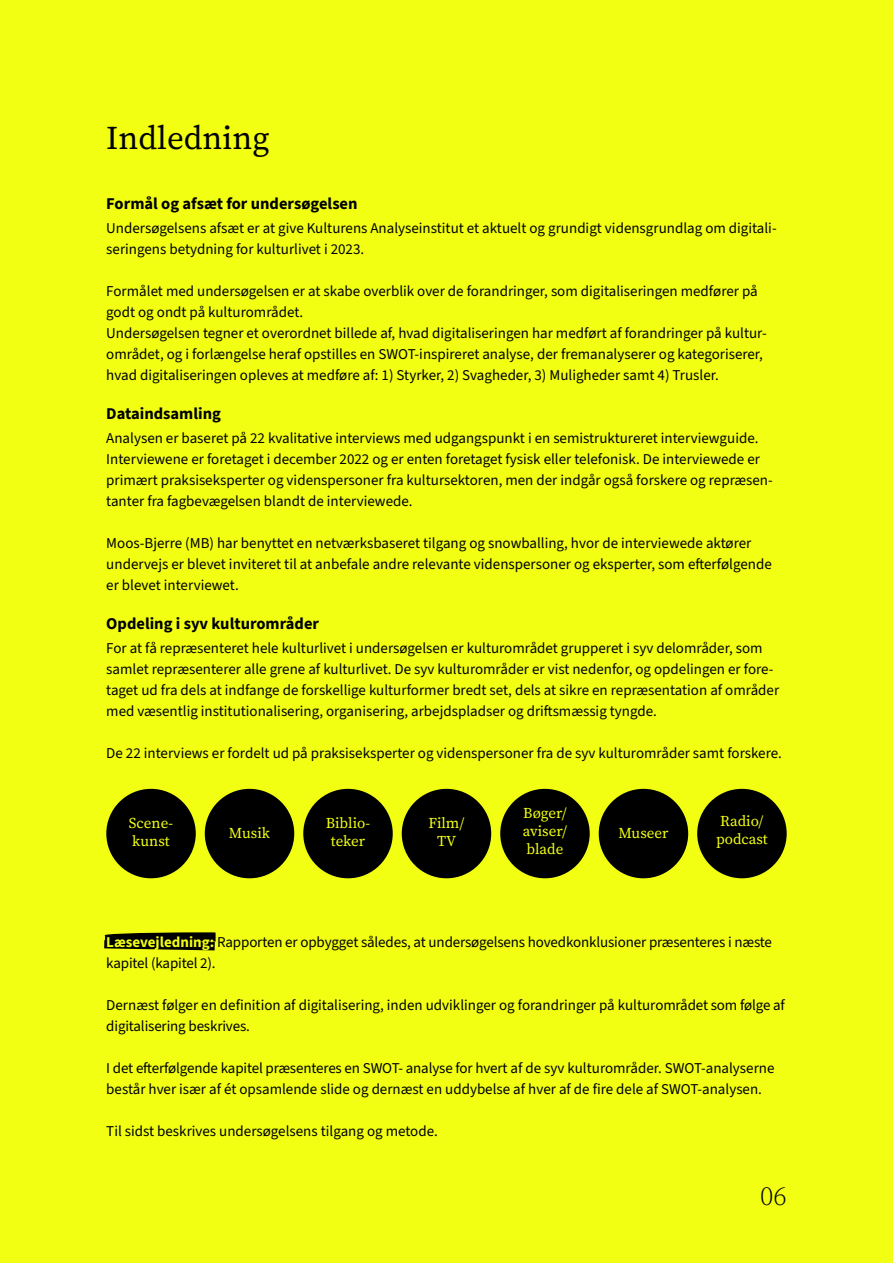
<style>
.page{position:relative;width:893px;height:1263px;background:#f2ff13}
.page>*{position:absolute;margin:0;border:0;box-sizing:border-box;transform-origin:0 0}
.H2_-_kapitel_-_2_enter_efter{font:33px "Source Serif 4 Roman";color:#000}
.t1{font:27px "Source Serif 4 Roman";color:#000}
.H5_-_Underrubrik{font:700 16.5px "Source Sans 3";color:#000}
.P_-_brødtekst{font:15px/21px "Source Sans 3";color:#000}
.t2{font:15px "Source Serif 4 Roman";color:#f2ff13}
.s1{font-weight:700;color:#f2ff13}
</style>
<div class="page">
<svg style="left:104px;top:932px;width:112px;height:18px;background:#181a01"></svg>
<div style="left:106px;top:789px;width:90px;height:89px;background:#000;border-radius:50%"></div>
<div style="left:205px;top:789px;width:89px;height:89px;background:#000;border-radius:50%"></div>
<div style="left:303px;top:789px;width:90px;height:89px;background:#000;border-radius:50%"></div>
<div style="left:402px;top:789px;width:89px;height:89px;background:#000;border-radius:50%"></div>
<div style="left:599px;top:789px;width:89px;height:89px;background:#000;border-radius:50%"></div>
<div style="left:697px;top:789px;width:90px;height:89px;background:#000;border-radius:50%"></div>
<div style="left:500px;top:789px;width:90px;height:89px;background:#000;border-radius:50%"></div>
<p class="H2_-_kapitel_-_2_enter_efter" style="left:106px;top:115px;width:165px">Indledning</p>
<p class="H5_-_Underrubrik" style="left:106px;top:193px;width:253px">Formål og afsæt for undersøgelsen</p>
<p class="P_-_brødtekst" style="left:106px;top:218px;width:672px">Undersøgelsens afsæt er at give Kulturens Analyseinstitut et aktuelt og grundigt vidensgrundlag om digitali&shy;seringens betydning for kulturlivet i 2023.</p>
<p class="P_-_brødtekst" style="left:106px;top:281px;width:653px">Formålet med undersøgelsen er at skabe overblik over de forandringer, som digitaliseringen medfører på godt og ondt på kulturområdet.</p>
<p class="P_-_brødtekst" style="left:106px;top:323px;width:662px">Undersøgelsen tegner et overordnet billede af, hvad digitaliseringen har medført af forandringer på kultur&shy;området, og i forlængelse heraf opstilles en SWOT-inspireret analyse, der fremanalyserer og kategoriserer, hvad digitaliseringen opleves at medføre af: 1) Styrker, 2) Svagheder, 3) Muligheder samt 4) Trusler.</p>
<p class="H5_-_Underrubrik" style="left:106px;top:403px;width:116px">Dataindsamling</p>
<p class="P_-_brødtekst" style="left:106px;top:428px;width:668px">Analysen er baseret på 22 kvalitative interviews med udgangspunkt i en semistruktureret interviewguide.<br>Interviewene er foretaget i december 2022 og er enten foretaget fysisk eller telefonisk. De interviewede er primært praksiseksperter og videnspersoner fra kultursektoren, men der indgår også forskere og repræsen&shy;tanter fra fagbevægelsen blandt de interviewede.</p>
<p class="P_-_brødtekst" style="left:106px;top:533px;width:667px">Moos-Bjerre (MB) har benyttet en netværksbaseret tilgang og snowballing, hvor de interviewede aktører undervejs er blevet inviteret til at anbefale andre relevante videnspersoner og eksperter, som efterfølgende er blevet interviewet.</p>
<p class="H5_-_Underrubrik" style="left:106px;top:613px;width:214px">Opdeling i syv kulturområder</p>
<p class="P_-_brødtekst" style="left:106px;top:638px;width:674px">For at få repræsenteret hele kulturlivet i undersøgelsen er kulturområdet grupperet i syv delområder, som samlet repræsenterer alle grene af kulturlivet. De syv kulturområder er vist nedenfor, og opdelingen er fore&shy;taget ud fra dels at indfange de forskellige kulturformer bredt set, dels at sikre en repræsentation af områder med væsentlig institutionalisering, organisering, arbejdspladser og driftsmæssig tyngde.</p>
<p class="P_-_brødtekst" style="left:106px;top:743px;width:677px">De 22 interviews er fordelt ud på praksiseksperter og videnspersoner fra de syv kulturområder samt forskere.</p>
<p class="t2" style="left:129px;top:813px;width:46px">Scene-</p>
<p class="t2" style="left:132px;top:831px;width:39px">kunst</p>
<p class="t2" style="left:229px;top:823px;width:43px">Musik</p>
<p class="t2" style="left:326px;top:813px;width:46px">Biblio-</p>
<p class="t2" style="left:331px;top:831px;width:36px">teker</p>
<p class="t2" style="left:428px;top:813px;width:37px">Film/</p>
<p class="t2" style="left:437px;top:831px;width:21px">TV</p>
<p class="t2" style="left:523px;top:803px;width:45px">Bøger/</p>
<p class="t2" style="left:523px;top:821px;width:46px">aviser/</p>
<p class="t2" style="left:526px;top:839px;width:38px">blade</p>
<p class="t2" style="left:618px;top:823px;width:52px">Museer</p>
<p class="t2" style="left:720px;top:811px;width:45px">Radio/</p>
<p class="t2" style="left:716px;top:829px;width:53px">podcast</p>
<p class="P_-_brødtekst" style="left:106px;top:932px;width:667px"><span class="s1">Læsevejledning:</span> Rapporten er opbygget således, at undersøgelsens hovedkonklusioner præsenteres i næste kapitel (kapitel 2).</p>
<p class="P_-_brødtekst" style="left:106px;top:995px;width:680px">Dernæst følger en definition af digitalisering, inden udviklinger og forandringer på kulturområdet som følge af digitalisering beskrives.</p>
<p class="P_-_brødtekst" style="left:106px;top:1058px;width:670px">I det efterfølgende kapitel præsenteres en SWOT- analyse for hvert af de syv kulturområder. SWOT-analyserne består hver især af ét opsamlende slide og dernæst en uddybelse af hver af de fire dele af SWOT-analysen.</p>
<p class="P_-_brødtekst" style="left:106px;top:1121px;width:333px">Til sidst beskrives undersøgelsens tilgang og metode.</p>
<p class="t1" style="left:760px;top:1178px;width:28px">06</p>
</div>
